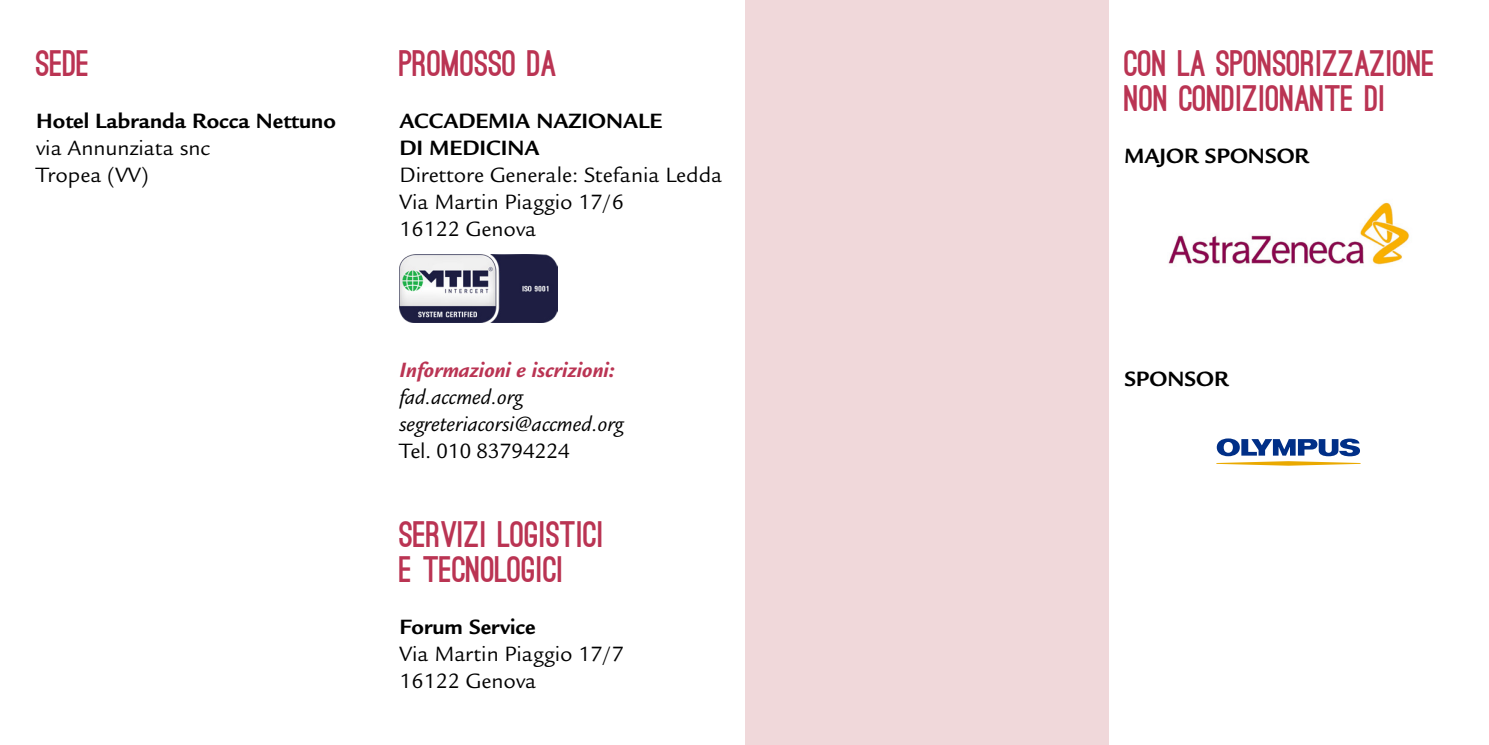
<style>
.page{position:relative;width:1489px;height:745px;background:#fff}
.page>*{position:absolute;margin:0;border:0;box-sizing:border-box;transform-origin:0 0}
.t1{font:900 35px/35px "Accmed Ostrich Sans";color:#ba3453}
.t2{font:22.5px/27px "Legacy Sans Std";color:#000}
.t3{font:700 22.5px/27px "Legacy Sans Std";color:#000}
.t4{font:italic 22.5px/27px "Legacy Sans Std";color:#000}
.t5{font:italic 700 22.5px "Legacy Sans Std";color:#ba3453}
.t6{font:22.5px "Legacy Sans Std";letter-spacing:-.02em;color:#000}
</style>
<div class="page">
<hr style="left:381px;top:0;width:363px;height:1px;background:#f0d8da">
<hr style="left:744px;top:0;width:744px;height:1px;background:#ba3453">
<div style="left:745px;top:0;width:363px;height:744px;background:#f0d8da"></div>
<img style="left:399px;top:254px;width:158px;height:68px">
<img style="left:1168px;top:202px;width:242px;height:63px">
<svg style="left:1216px;top:438px;width:144px;height:27px"></svg>
<h1 class="t1" style="left:36px;top:45px;width:55px">SEDE</h1>
<p class="t3" style="left:36px;top:107px;width:301px">Hotel Labranda Rocca Nettuno</p>
<p class="t2" style="left:36px;top:134px;width:176px">via Annunziata snc<br>Tropea (VV)</p>
<h1 class="t1" style="left:399px;top:45px;width:158px">PROMOSSO DA</h1>
<p class="t3" style="left:399px;top:107px;width:264px">ACCADEMIA NAZIONALE<br>DI MEDICINA</p>
<p class="t2" style="left:399px;top:161px;width:324px">Direttore Generale: Stefania Ledda<br>Via Martin Piaggio 17/6<br>16122 Genova</p>
<p class="t5" style="left:399px;top:356px;width:217px">Informazioni e iscrizioni:</p>
<p class="t4" style="left:399px;top:383px;width:225px">fad.accmed.org segreteriacorsi@accmed.org</p>
<p class="t6" style="left:399px;top:437px;width:172px">Tel. 010 83794224</p>
<h1 class="t1" style="left:399px;top:515px;width:206px">SERVIZI LOGISTICI<br>E TECNOLOGICI</h1>
<p class="t3" style="left:399px;top:613px;width:137px">Forum Service</p>
<p class="t2" style="left:399px;top:640px;width:226px">Via Martin Piaggio 17/7<br>16122 Genova</p>
<h1 class="t1" style="left:1124px;top:45px;width:312px">CON LA SPONSORIZZAZIONE<br>NON CONDIZIONANTE DI</h1>
<p class="t3" style="left:1124px;top:142px;width:186px">MAJOR SPONSOR</p>
<p class="t3" style="left:1124px;top:365px;width:106px">SPONSOR</p>
</div>
